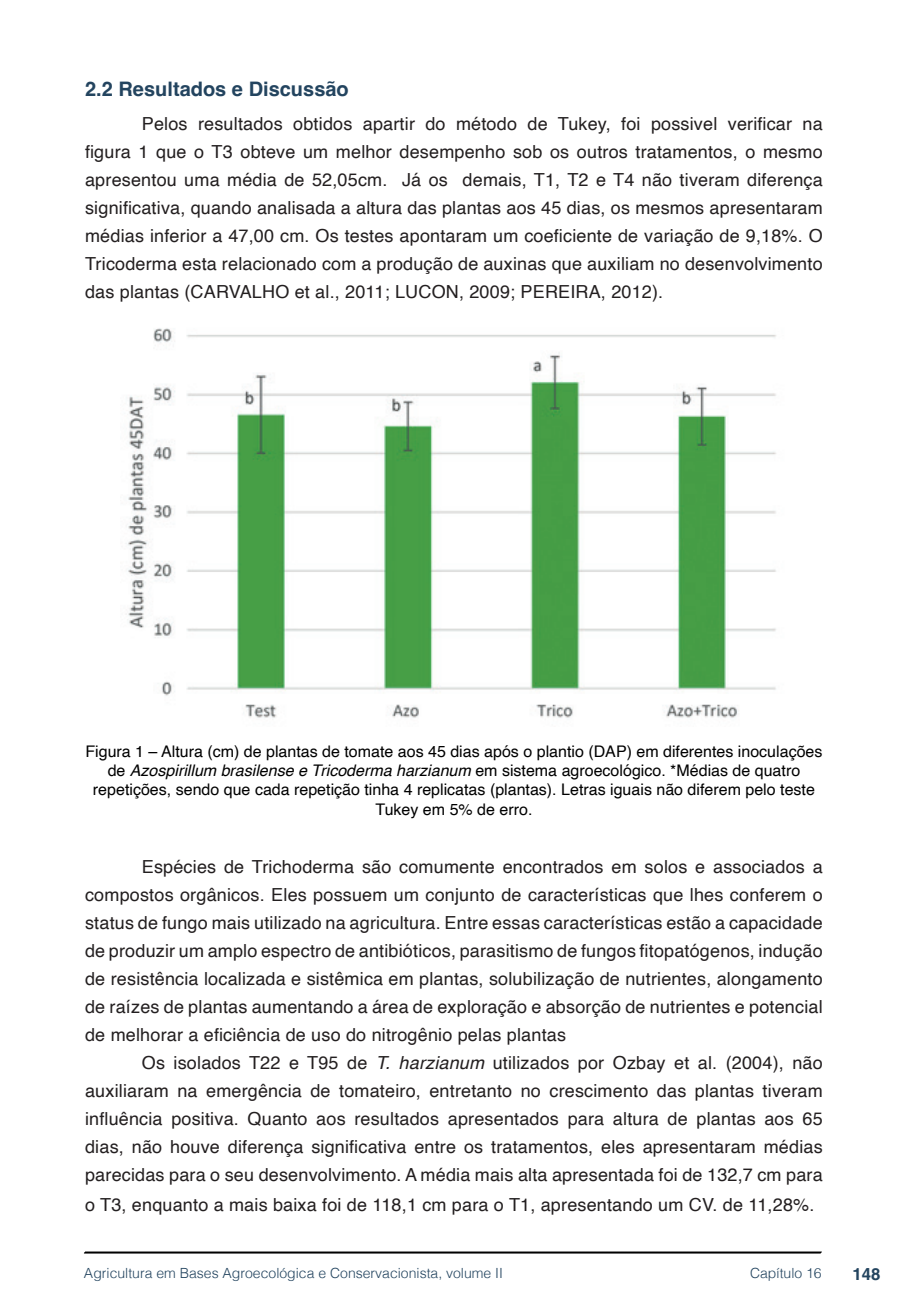
<style>
.page{position:relative;width:908px;height:1304px;background:#fff}
.page>*{position:absolute;margin:0;border:0;box-sizing:border-box;transform-origin:0 0}
.Subtitulo{font:700 20px "Helvetica";color:#23445f}
.txt{font:18px/28px "Helvetica";letter-spacing:.01em;color:#231f20;text-align:justify}
.t1{font:700 16.8px "Helvetica";color:#23445f}
.imagens_graf_tab{font:16px/19.2px "Helvetica";color:#000;text-align:center}
.t2{font:300 14px "Helvetica";color:#23445f}
.s1{font-style:italic}
</style>
<div class="page">
<svg style="left:84px;top:1251px;width:737px;height:3px"></svg>
<img style="left:126px;top:328px;width:650px;height:390px">
<p class="Subtitulo" style="left:85px;top:77px;width:265px">2.2 Resultados e Discussão</p>
<p class="txt" style="left:85px;top:110px;width:738px;text-indent:57px">Pelos resultados obtidos apartir do método de Tukey, foi possivel verificar na figura 1 que o T3 obteve um melhor desempenho sob os outros tratamentos, o mesmo apresentou uma média de 52,05cm. Já os demais, T1, T2 e T4 não tiveram diferença significativa, quando analisada a altura das plantas aos 45 dias, os mesmos apresentaram médias inferior a 47,00 cm. Os testes apontaram um coeficiente de variação de 9,18%. O Tricoderma esta relacionado com a produção de auxinas que auxiliam no desenvolvimento das plantas (CARVALHO et al., 2011; LUCON, 2009; PEREIRA, 2012).</p>
<p class="imagens_graf_tab" style="left:85px;top:742px;width:738px">Figura 1 – Altura (cm) de plantas de tomate aos 45 dias após o plantio (DAP) em diferentes inoculações de <span class="s1">Azospirillum brasilense e Tricoderma harzianum</span> em sistema agroecológico. *Médias de quatro repetições, sendo que cada repetição tinha 4 replicatas (plantas). Letras iguais não diferem pelo teste Tukey em 5% de erro.</p>
<p class="txt" style="left:85px;top:853px;width:738px;text-indent:57px">Espécies de Trichoderma são comumente encontrados em solos e associados a compostos orgânicos. Eles possuem um conjunto de características que lhes conferem o status de fungo mais utilizado na agricultura. Entre essas características estão a capacidade de produzir um amplo espectro de antibióticos, parasitismo de fungos fitopatógenos, indução de resistência localizada e sistêmica em plantas, solubilização de nutrientes, alongamento de raízes de plantas aumentando a área de exploração e absorção de nutrientes e potencial de melhorar a eficiência de uso do nitrogênio pelas plantas</p>
<p class="txt" style="left:85px;top:1049px;width:738px;text-indent:57px">Os isolados T22 e T95 de <span class="s1">T. harzianum</span> utilizados por Ozbay et al. (2004), não auxiliaram na emergência de tomateiro, entretanto no crescimento das plantas tiveram influência positiva. Quanto aos resultados apresentados para altura de plantas aos 65 dias, não houve diferença significativa entre os tratamentos, eles apresentaram médias parecidas para o seu desenvolvimento. A média mais alta apresentada foi de 132,7 cm para</p>
<p class="txt" style="left:85px;top:1191px;width:730px">o T3, enquanto a mais baixa foi de 118,1 cm para o T1, apresentando um CV. de 11,28%.</p>
<p class="t2" style="left:84px;top:1261px;width:420px">Agricultura em Bases Agroecológica e Conservacionista, volume II</p>
<p class="t2" style="left:749px;top:1261px;width:73px">Capítulo 16</p>
<p class="t1" style="left:851px;top:1264px;width:30px">148</p>
</div>
